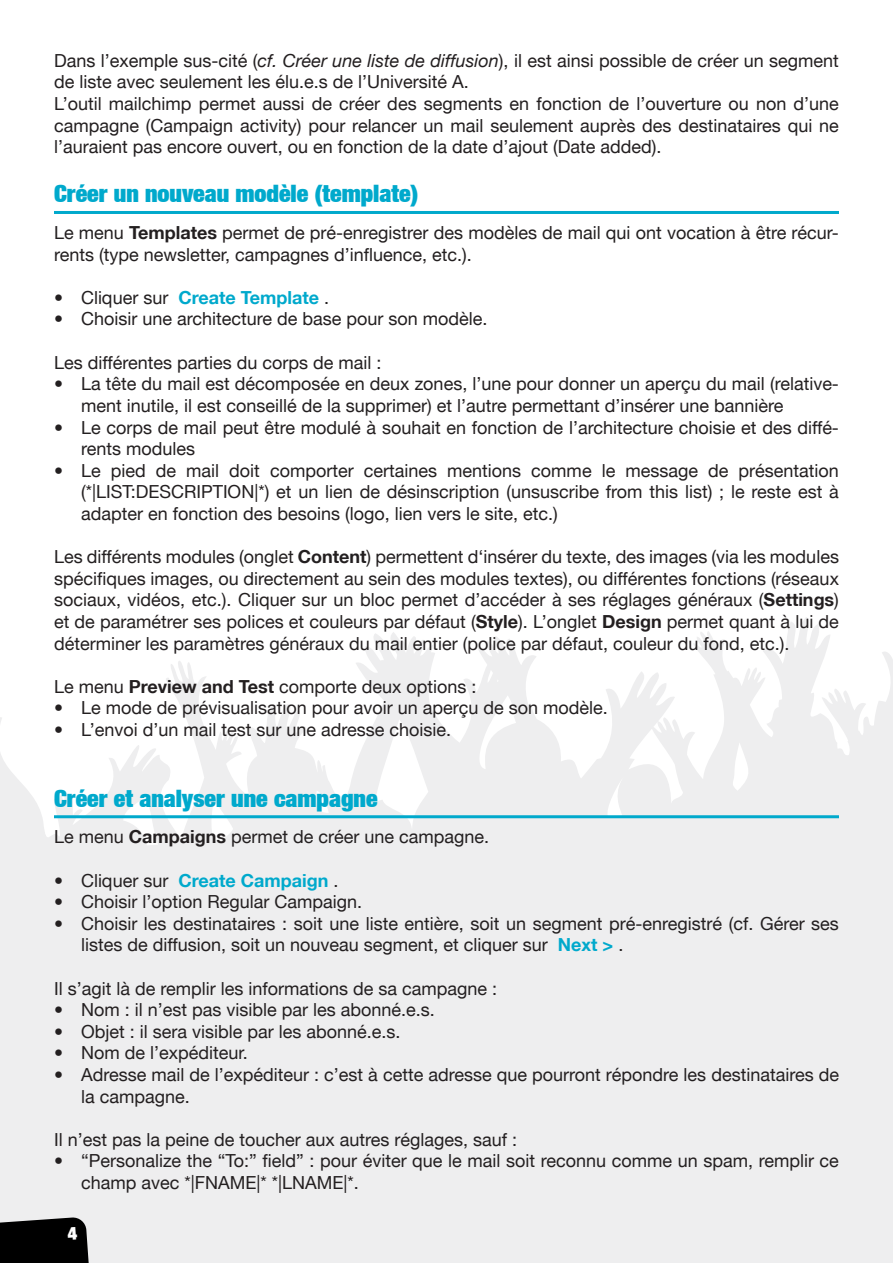
<style>
.page{position:relative;width:893px;height:1263px;background:#fff}
.page>*{position:absolute;margin:0;border:0;box-sizing:border-box;transform-origin:0 0}
.Titres_FT{font:900 expanded 24px "Helvetica Neue LT";color:#00a9cc}
.textes_FT{font:18px/21.6px "Helvetica Neue LT";color:#231f20}
.t1{font:700 18px "Helvetica Neue LT";color:#00a9cc}
.s1{font-style:italic}
.s2{font-weight:700}
.s3{font-weight:400;color:#231f20}
.s4{font-weight:700;color:#00a9cc}
</style>
<div class="page">
<svg style="left:0;top:622px;width:796px;height:400px;fill:#eeeeef"></svg>
<div style="left:0;top:1022px;width:893px;height:241px;background:#eeeeef"></div>
<svg style="left:796px;top:617px;width:97px;height:405px;fill:#eeeeef"></svg>
<svg style="left:885px;top:954px;width:8px;height:68px"></svg>
<hr style="left:54px;top:211px;width:785px;height:3px;background:#00a9cc">
<hr style="left:54px;top:815px;width:785px;height:3px;background:#00a9cc">
<svg style="left:0;top:1217px;width:89px;height:46px;background:#141414"></svg>
<p class="textes_FT" style="left:54px;top:49px;width:786px">Dans l’exemple sus-cité (<span class="s1">cf. Créer une liste de diffusion</span>), il est ainsi possible de créer un segment de liste avec seulement les élu.e.s de l’Université A.</p>
<p class="textes_FT" style="left:54px;top:93px;width:786px;text-align:justify">L’outil mailchimp permet aussi de créer des segments en fonction de l’ouverture ou non d’une campagne (Campaign activity) pour relancer un mail seulement auprès des destinataires qui ne l’auraient pas encore ouvert, ou en fonction de la date d’ajout (Date added).</p>
<p class="Titres_FT" style="left:54px;top:179px;width:366px">Créer un nouveau modèle (template)</p>
<p class="textes_FT" style="left:54px;top:222px;width:786px">Le menu <span class="s2">Templates</span> permet de pré-enregistrer des modèles de mail qui ont vocation à être récur&shy;rents (type newsletter, campagnes d’influence, etc.).</p>
<p class="t1" style="left:54px;top:286px;width:276px"><span class="s3">• Cliquer sur</span> Create Template <span class="s3">.</span></p>
<p class="textes_FT" style="left:54px;top:308px;width:435px">• Choisir une architecture de base pour son modèle.</p>
<p class="textes_FT" style="left:54px;top:351px;width:329px">Les différentes parties du corps de mail :</p>
<p class="textes_FT" style="left:81px;top:373px;width:759px;text-indent:-27px">• La tête du mail est décomposée en deux zones, l’une pour donner un aperçu du mail (relative&shy;ment inutile, il est conseillé de la supprimer) et l’autre permettant d’insérer une bannière</p>
<p class="textes_FT" style="left:81px;top:416px;width:759px;text-indent:-27px">• Le corps de mail peut être modulé à souhait en fonction de l’architecture choisie et des diffé&shy;rents modules</p>
<p class="textes_FT" style="left:81px;top:459px;width:759px;text-align:justify;text-indent:-27px">• Le pied de mail doit comporter certaines mentions comme le message de présentation (*|LIST:DESCRIPTION|*) et un lien de désinscription (unsuscribe from this list) ; le reste est à adapter en fonction des besoins (logo, lien vers le site, etc.)</p>
<p class="textes_FT" style="left:54px;top:546px;width:786px;text-align:justify">Les différents modules (onglet <span class="s2">Content</span>) permettent d‘insérer du texte, des images (via les modules spécifiques images, ou directement au sein des modules textes), ou différentes fonctions (réseaux sociaux, vidéos, etc.). Cliquer sur un bloc permet d’accéder à ses réglages généraux (<span class="s2">Settings</span>) et de paramétrer ses polices et couleurs par défaut (<span class="s2">Style</span>). L’onglet <span class="s2">Design</span> permet quant à lui de déterminer les paramètres généraux du mail entier (police par défaut, couleur du fond, etc.).</p>
<p class="textes_FT" style="left:54px;top:675px;width:424px">Le menu <span class="s2">Preview and Test</span> comporte deux options :</p>
<p class="textes_FT" style="left:54px;top:697px;width:555px">• Le mode de prévisualisation pour avoir un aperçu de son modèle.</p>
<p class="textes_FT" style="left:54px;top:718px;width:399px">• L’envoi d’un mail test sur une adresse choisie.</p>
<p class="Titres_FT" style="left:54px;top:783px;width:325px">Créer et analyser une campagne</p>
<p class="textes_FT" style="left:54px;top:826px;width:437px">Le menu <span class="s2">Campaigns</span> permet de créer une campagne.</p>
<p class="t1" style="left:54px;top:869px;width:286px"><span class="s3">• Cliquer sur</span> Create Campaign <span class="s3">.</span></p>
<p class="textes_FT" style="left:54px;top:891px;width:310px">• Choisir l’option Regular Campaign.</p>
<p class="textes_FT" style="left:81px;top:912px;width:759px;text-indent:-27px">• Choisir les destinataires : soit une liste entière, soit un segment pré-enregistré (cf. Gérer ses listes de diffusion, soit un nouveau segment, et cliquer sur <span class="s4">Next &gt;</span> .</p>
<p class="textes_FT" style="left:54px;top:977px;width:445px">Il s’agit là de remplir les informations de sa campagne :</p>
<p class="textes_FT" style="left:54px;top:999px;width:382px">• Nom : il n’est pas visible par les abonné.e.s.</p>
<p class="textes_FT" style="left:54px;top:1020px;width:348px">• Objet : il sera visible par les abonné.e.s.</p>
<p class="textes_FT" style="left:54px;top:1042px;width:195px">• Nom de l’expéditeur.</p>
<p class="textes_FT" style="left:81px;top:1063px;width:760px;text-indent:-27px">• Adresse mail de l’expéditeur : c’est à cette adresse que pourront répondre les destinataires de la campagne.</p>
<p class="textes_FT" style="left:54px;top:1128px;width:465px">Il n’est pas la peine de toucher aux autres réglages, sauf :</p>
<p class="textes_FT" style="left:81px;top:1150px;width:759px;text-indent:-27px">• “Personalize the “To:” field” : pour éviter que le mail soit reconnu comme un spam, remplir ce champ avec *|FNAME|* *|LNAME|*.</p>
</div>
